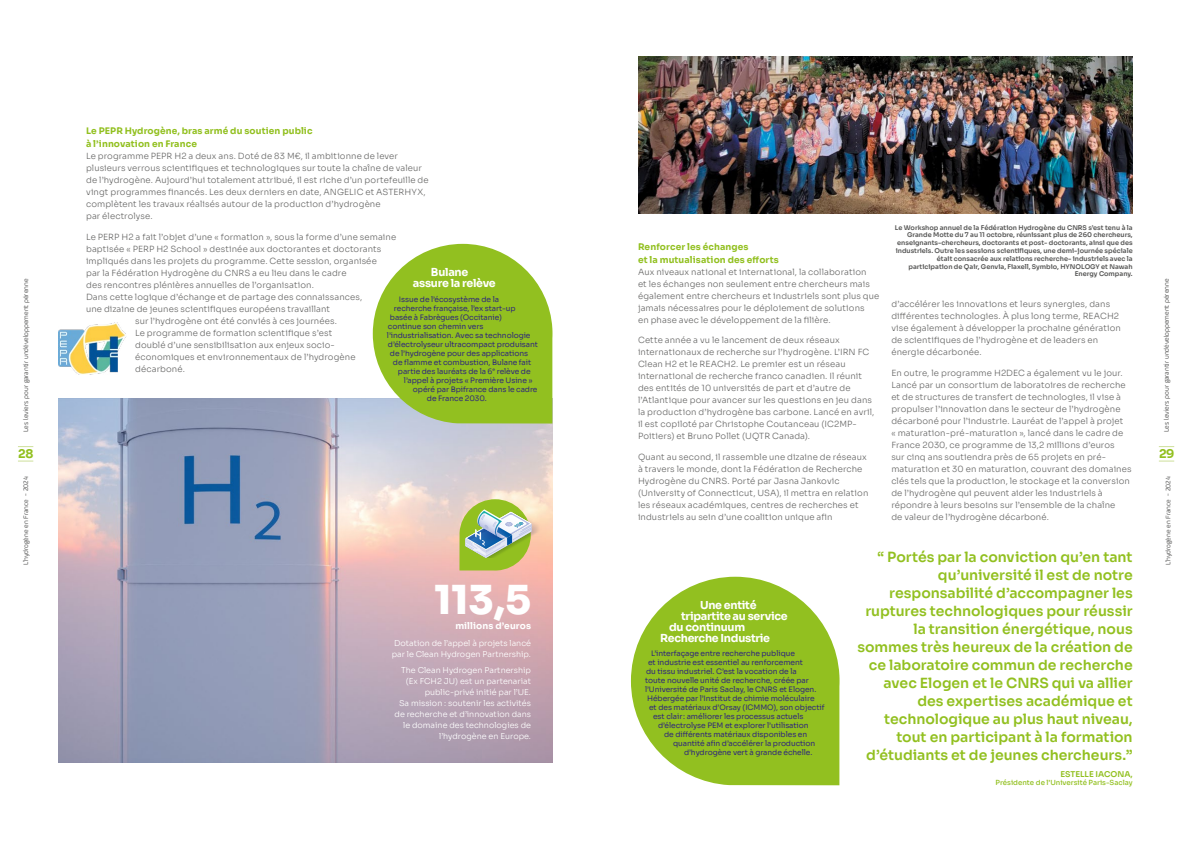
<style>
.page{position:relative;width:1191px;height:842px;background:#fff}
.page>*{position:absolute;margin:0;border:0;box-sizing:border-box;transform-origin:0 0}
.t1{font:800 40px "Sora";color:#fff}
.t2{font:600 14px/18px "Sora";color:#92c020;text-align:right}
.t3{font:700 12px "Sora";color:#92c020}
.t4{font:700 11px/11px "Sora";letter-spacing:-.025em;color:#fff}
.t5{font:700 9px/13px "Sora";letter-spacing:.01em;color:#92c020}
.t6{font:700 9px "Sora";letter-spacing:.01em;color:#fff}
.t7{font:300 8.5px/12px "Sora";letter-spacing:.01em;color:#6b6b6a}
.t8{font:300 8px/11px "Sora";color:#fff}
.t9{font:600 8px "Sora";color:#92c020}
.t10{font:7.5px "Sora";letter-spacing:-.01em;color:#30297a}
.t11{font:7px "Ample Soft Pro";color:#575756}
.t12{font:500 7px "Sora";color:#92c020}
.t13{font:600 6.5px/7.8px "Sora";color:#575756;text-align:right}
</style>
<div class="page">
<img style="left:58px;top:398px;width:495px;height:365px">
<svg style="left:631px;top:577px;width:208px;height:208px;fill:#92c020"></svg>
<img style="left:638px;top:57px;width:494px;height:156px">
<svg style="left:373px;top:244px;width:179px;height:179px;background:#a0c842"></svg>
<svg style="left:459px;top:499px;width:83px;height:71px;background:#b4c387"></svg>
<img style="left:58px;top:323px;width:68px;height:51px">
<svg style="left:18px;top:446px;width:15px;height:1px"></svg>
<svg style="left:1158px;top:446px;width:16px;height:1px"></svg>
<svg style="left:18px;top:461px;width:15px;height:1px"></svg>
<svg style="left:1159px;top:461px;width:15px;height:1px"></svg>
<p class="t5" style="left:86px;top:124px;width:228px">Le PEPR Hydrogène, bras armé du soutien public à l’innovation en France</p>
<p class="t7" style="left:86px;top:149px;width:344px">Le programme PEPR H2 a deux ans. Doté de 83 M€, il ambitionne de lever plusieurs verrous scientifiques et technologiques sur toute la chaîne de valeur de l’hydrogène. Aujourd’hui totalement attribué, il est riche d’un portefeuille de vingt programmes financés. Les deux derniers en date, ANGELIC et ASTERHYX, complètent les travaux réalisés autour de la production d’hydrogène<br>par électrolyse.</p>
<p class="t7" style="left:86px;top:230px;width:312px">Le PERP H2 a fait l’objet d’une « formation », sous la forme d’une semaine</p>
<p class="t7" style="left:86px;top:242px;width:297px">baptisée « PERP H2 School » destinée aux doctorantes et doctorants</p>
<p class="t7" style="left:86px;top:254px;width:292px">impliqués dans les projets du programme. Cette session, organisée</p>
<p class="t7" style="left:86px;top:266px;width:262px">par la Fédération Hydrogène du CNRS a eu lieu dans le cadre</p>
<p class="t7" style="left:86px;top:278px;width:229px">des rencontres plénières annuelles de l’organisation.</p>
<p class="t7" style="left:86px;top:290px;width:278px">Dans cette logique d’échange et de partage des connaissances,</p>
<p class="t7" style="left:86px;top:302px;width:246px">une dizaine de jeunes scientifiques européens travaillant</p>
<p class="t7" style="left:135px;top:314px;width:203px">sur l’hydrogène ont été conviés à ces journées.</p>
<p class="t7" style="left:135px;top:326px;width:199px">Le programme de formation scientifique s’est</p>
<p class="t7" style="left:135px;top:338px;width:201px">doublé d’une sensibilisation aux enjeux socio-</p>
<p class="t7" style="left:135px;top:350px;width:222px">économiques et environnementaux de l’hydrogène</p>
<p class="t7" style="left:135px;top:362px;width:51px">décarboné.</p>
<p class="t13" style="left:895px;top:223px;width:239px">Le Workshop annuel de la Fédération Hydrogène du CNRS s’est tenu à la Grande Motte du 7 au 11 octobre, réunissant plus de 260 chercheurs, enseignants-chercheurs, doctorants et post- doctorants, ainsi que des industriels. Outre les sessions scientifiques, une demi-journée spéciale était consacrée aux relations recherche- industriels avec la participation de Qair, Genvia, Fiaxell, Symbio, HYNOLOGY et Nawah Energy Company.</p>
<p class="t5" style="left:638px;top:239px;width:142px">Renforcer les échanges<br>et la mutualisation des efforts</p>
<p class="t7" style="left:638px;top:265px;width:243px">Aux niveaux national et international, la collaboration<br>et les échanges non seulement entre chercheurs mais également entre chercheurs et industriels sont plus que jamais nécessaires pour le déploiement de solutions<br>en phase avec le développement de la filière.</p>
<p class="t7" style="left:638px;top:333px;width:238px">Cette année a vu le lancement de deux réseaux internationaux de recherche sur l’hydrogène. L’IRN FC Clean H2 et le REACH2. Le premier est un réseau international de recherche franco canadien. Il réunit des entités de 10 universités de part et d’autre de l’Atlantique pour avancer sur les questions en jeu dans la production d’hydrogène bas carbone. Lancé en avril, il est copiloté par Christophe Coutanceau (IC2MP-Poitiers) et Bruno Pollet (UQTR Canada).</p>
<p class="t7" style="left:638px;top:450px;width:232px">Quant au second, il rassemble une dizaine de réseaux à travers le monde, dont la Fédération de Recherche Hydrogène du CNRS. Porté par Jasna Jankovic (University of Connecticut, USA), il mettra en relation les réseaux académiques, centres de recherches et industriels au sein d’une coalition unique afin</p>
<p class="t4" style="left:413px;top:265px;width:84px;text-indent:18px">Bulane assure la relève</p>
<p class="t10" style="left:399px;top:293px;width:102px">Issue de l’écosystème de la</p>
<p class="t10" style="left:394px;top:302px;width:123px">recherche française, l’ex start-up</p>
<p class="t10" style="left:390px;top:311px;width:113px">basée à Fabrègues (Occitanie)</p>
<p class="t10" style="left:388px;top:320px;width:97px">continue son chemin vers</p>
<p class="t10" style="left:387px;top:329px;width:145px">l’industrialisation. Avec sa technologie</p>
<p class="t10" style="left:388px;top:338px;width:152px">d’électrolyseur ultracompact produisant</p>
<p class="t10" style="left:390px;top:347px;width:140px">de l’hydrogène pour des applications</p>
<p class="t10" style="left:393px;top:356px;width:140px">de flamme et combustion, Bulane fait</p>
<p class="t10" style="left:398px;top:365px;width:134px">partie des lauréats de la 6<sup>e</sup> relève de</p>
<p class="t10" style="left:404px;top:374px;width:130px">l’appel à projets « Première Usine »</p>
<p class="t10" style="left:413px;top:383px;width:126px">opéré par Bpifrance dans le cadre</p>
<p class="t10" style="left:427px;top:392px;width:61px">de France 2030.</p>
<p class="t11" style="left:21px;top:432px;width:155px;rotate:-90deg">Les leviers pour garantir un développement pérenne</p>
<p class="t11" style="left:1162px;top:432px;width:155px;rotate:-90deg">Les leviers pour garantir un développement pérenne</p>
<p class="t7" style="left:891px;top:297px;width:231px">d’accélérer les innovations et leurs synergies, dans différentes technologies. À plus long terme, REACH2 vise également à développer la prochaine génération de scientifiques de l’hydrogène et de leaders en énergie décarbonée.</p>
<p class="t7" style="left:891px;top:366px;width:242px">En outre, le programme H2DEC a également vu le jour.<br>Lancé par un consortium de laboratoires de recherche et de structures de transfert de technologies, il vise à propulser l’innovation dans le secteur de l’hydrogène décarboné pour l’industrie. Lauréat de l’appel à projet<br>« maturation-pré-maturation », lancé dans le cadre de France 2030, ce programme de 13,2 millions d’euros<br>sur cinq ans soutiendra près de 65 projets en pré&shy;maturation et 30 en maturation, couvrant des domaines clés tels que la production, le stockage et la conversion de l’hydrogène qui peuvent aider les industriels à répondre à leurs besoins sur l’ensemble de la chaîne<br>de valeur de l’hydrogène décarboné.</p>
<h3 class="t3" style="left:18px;top:444px;width:17px">28</h3>
<h3 class="t3" style="left:1159px;top:444px;width:17px">29</h3>
<p class="t11" style="left:21px;top:565px;width:90px;rotate:-90deg">L’hydrogène en France - 2024</p>
<p class="t11" style="left:1163px;top:565px;width:90px;rotate:-90deg">L’hydrogène en France - 2024</p>
<p class="t2" style="left:857px;top:547px;width:277px">“ Portés par la conviction qu’en tant qu’université il est de notre responsabilité d’accompagner les ruptures technologiques pour réussir la transition énergétique, nous sommes très heureux de la création de ce laboratoire commun de recherche avec Elogen et le CNRS qui va allier des expertises académique et technologique au plus haut niveau, tout en participant à la formation d’étudiants et de jeunes chercheurs.”</p>
<p class="t9" style="left:1060px;top:767px;width:74px">ESTELLE IACONA,</p>
<p class="t12" style="left:995px;top:777px;width:139px">Présidente de l’Université Paris-Saclay</p>
<h1 class="t1" style="left:434px;top:566px;width:99px">113,5</h1>
<p class="t6" style="left:455px;top:618px;width:77px">millions d’euros</p>
<p class="t8" style="left:392px;top:636px;width:141px">Dotation de l’appel à projets lancé par le Clean Hydrogen Partnership.</p>
<p class="t8" style="left:394px;top:664px;width:138px;text-align:right">The Clean Hydrogen Partnership (Ex FCH2 JU) est un partenariat public-privé initié par l’UE.<br>Sa mission : soutenir les activités de recherche et d’innovation dans le domaine des technologies de l’hydrogène en Europe.</p>
<p class="t4" style="left:700px;top:598px;width:58px">Une entité</p>
<p class="t4" style="left:681px;top:609px;width:108px">tripartite au service</p>
<p class="t4" style="left:669px;top:620px;width:78px">du continuum</p>
<p class="t4" style="left:660px;top:631px;width:111px">Recherche Industrie</p>
<p class="t10" style="left:651px;top:647px;width:145px">L’interfaçage entre recherche publique</p>
<p class="t10" style="left:648px;top:656px;width:156px">et industrie est essentiel au renforcement</p>
<p class="t10" style="left:646px;top:665px;width:152px">du tissu industriel. C’est la vocation de la</p>
<p class="t10" style="left:645px;top:674px;width:165px">toute nouvelle unité de recherche, créée par</p>
<p class="t10" style="left:645px;top:683px;width:173px">l’Université de Paris Saclay, le CNRS et Elogen.</p>
<p class="t10" style="left:647px;top:692px;width:169px">Hébergée par l’Institut de chimie moléculaire</p>
<p class="t10" style="left:649px;top:701px;width:177px">et des matériaux d’Orsay (ICMMO), son objectif</p>
<p class="t10" style="left:653px;top:710px;width:152px">est clair : améliorer les processus actuels</p>
<p class="t10" style="left:658px;top:719px;width:152px">d’électrolyse PEM et explorer l’utilisation</p>
<p class="t10" style="left:664px;top:728px;width:145px">de différents matériaux disponibles en</p>
<p class="t10" style="left:673px;top:737px;width:144px">quantité afin d’accélérer la production</p>
<p class="t10" style="left:684px;top:746px;width:130px">d’hydrogène vert à grande échelle.</p>
</div>
